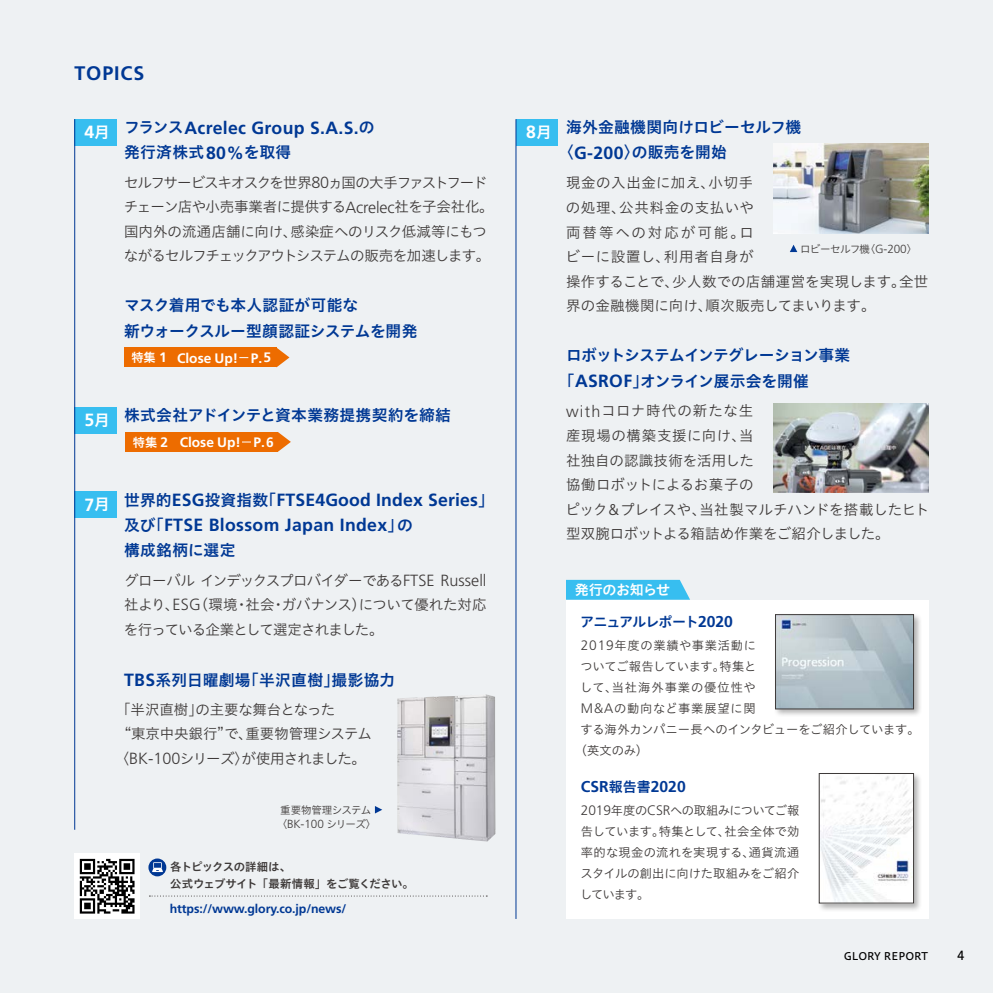
<style>
.page{position:relative;width:993px;height:993px;background:#fff}
.page>*{position:absolute;margin:0;border:0;box-sizing:border-box;transform-origin:0 0}
.t1{font:700 19.6px "Frutiger";letter-spacing:.045em;color:#003894}
.t2{font:700 17.68px/25.4px "Frutiger";letter-spacing:.02em;color:#003894}
.t3{font:15.75px/25.4px "Hiragino UD Sans Std N W6";letter-spacing:-.01em;color:#003894}
.t4{font:15.75px "Hiragino UD Sans Std N W6";letter-spacing:.02em;color:#003894}
.t5{font:15.75px/25.4px "Hiragino UD Sans Std N W6";letter-spacing:-.05em;color:#003894}
.t6{font:700 15.75px "Frutiger";color:#003894}
.t7{font:14.35px/24.7px "Hiragino UD Sans Std N W3";letter-spacing:-.01em;color:#3e3a39;text-align:justify}
.t8{font:14.35px/24.5px "Hiragino UD Sans Std N W3";letter-spacing:-.05em;color:#3e3a39}
.t9{font:14.35px/24.7px "Hiragino UD Sans Std N W3";letter-spacing:.035em;color:#3e3a39}
.t10{font:14.35px "Hiragino UD Sans Std N W3";letter-spacing:-.06em;color:#3e3a39}
.t11{font:14px "Hiragino UD Sans Std N W6";letter-spacing:-.06em;color:#003894}
.t12{font:14px "Hiragino UD Sans Std N W6";letter-spacing:-.03em;color:#fff}
.t13{font:700 13.65px "Frutiger";color:#fff}
.t14{font:700 12.42px "Frutiger";letter-spacing:-.01em;color:#003894}
.t15{font:12.25px/21px "Hiragino UD Sans Std N W3";letter-spacing:.01em;color:#3e3a39;text-align:justify}
.t16{font:12.25px "Hiragino UD Sans Std N W3";letter-spacing:-.015em;color:#3e3a39}
.t17{font:12.25px "Hiragino UD Sans Std N W3";letter-spacing:.055em;color:#3e3a39}
.t18{font:12.25px "Hiragino UD Sans Std N W3";letter-spacing:-.025em;color:#3e3a39}
.t19{font:12.25px "Hiragino UD Sans Std N W3";letter-spacing:.08em;color:#3e3a39}
.t20{font:12.25px "Hiragino UD Sans Std N W3";letter-spacing:.06em;color:#3e3a39}
.t21{font:12.25px "Hiragino UD Sans Std N W5";color:#000}
.t22{font:11.38px/17.2px "Hiragino UD Sans Std N W6";letter-spacing:-.045em;color:#3e3a39}
.t23{font:10.5px/14px "Hiragino UD Sans Std N W3";letter-spacing:-.065em;color:#3e3a39;text-align:center}
.t24{font:10.5px "Hiragino UD Sans Std N W5";color:#000}
.s1{color:#fff}
.s2{font-family:"Hiragino UD Sans Std N W6";font-weight:400;font-size:15.75px}
.s3{font-family:"Frutiger";font-weight:700;font-size:17.68px}
.s4{font-family:"Frutiger";font-weight:300;font-size:16.1px}
.s5{font-family:"Hiragino UD Sans Std N W6";font-weight:400;font-size:12.25px}
.s6{font-family:"Frutiger";font-weight:700;font-size:17.68px;color:#fff}
.s7{font-family:"Frutiger";font-weight:300;font-size:11.72px}
.s8{font-family:"Frutiger";font-weight:700;font-size:15.75px}
.s9{font-family:"Frutiger";font-weight:300;font-size:13.65px}
.s10{font-family:"Hiragino UD Sans Std N W6";font-weight:400;font-size:14px}
</style>
<div class="page">
<div style="left:0;top:0;width:992px;height:992px;background:#eef1f3"></div>
<img style="left:397px;top:694px;width:98px;height:147px">
<svg style="left:148px;top:858px;width:18px;height:18px"></svg>
<svg style="left:152px;top:862px;width:11px;height:9px"></svg>
<svg style="left:149px;top:895px;width:338px;height:1px"></svg>
<div style="left:74px;top:853px;width:66px;height:65px;background:#fff"></div>
<svg style="left:80px;top:858px;width:54px;height:55px"></svg>
<div style="left:515px;top:119px;width:42px;height:27px;background:#37bef0"></div>
<div style="left:74px;top:119px;width:42px;height:26px;background:#37bef0"></div>
<div style="left:74px;top:407px;width:42px;height:26px;background:#37bef0"></div>
<div style="left:74px;top:491px;width:42px;height:26px;background:#37bef0"></div>
<hr style="left:515px;top:119px;width:1px;height:799px;background:#003894">
<div style="left:125px;top:432px;width:153px;height:19px;background:#ed6c00"></div>
<svg style="left:278px;top:432px;width:13px;height:19px"></svg>
<div style="left:566px;top:599px;width:362px;height:319px;background:#fff"></div>
<svg style="left:566px;top:579px;width:124px;height:20px;background:#46c2f0"></svg>
<div style="left:817px;top:771px;width:105px;height:140px;background:#000;opacity:.3"></div>
<img style="left:820px;top:775px;width:91px;height:125px">
<div style="left:818px;top:773px;width:95px;height:129px;border:1px solid #3e3a39"></div>
<div style="left:124px;top:347px;width:152px;height:20px;background:#ed6c00"></div>
<svg style="left:276px;top:347px;width:13px;height:20px"></svg>
<hr style="left:74px;top:119px;width:1px;height:710px;background:#003894">
<svg style="left:790px;top:244px;width:7px;height:8px"></svg>
<svg style="left:375px;top:806px;width:7px;height:7px"></svg>
<img style="left:773px;top:144px;width:155px;height:89px">
<img style="left:773px;top:403px;width:155px;height:89px">
<div style="left:773px;top:612px;width:148px;height:105px;background:#000;opacity:.3"></div>
<img style="left:777px;top:616px;width:134px;height:90px">
<div style="left:775px;top:614px;width:138px;height:94px;border:1px solid #3e3a39"></div>
<h1 class="t1" style="left:74px;top:62px;width:71px">TOPICS</h1>
<p class="t2" style="left:84px;top:114px;width:291px"><span class="s1">4</span><sub>月</sub> <span class="s2">フランス</span>Acrelec Group S.A.S.<span class="s2">の</span></p>
<p class="t4" style="left:124px;top:140px;width:169px">発行済株式<span class="s3">80%</span>を取得</p>
<p class="t8" style="left:124px;top:169px;width:371px">セルフサービスキオスクを世界<span class="s4">80</span>ヵ国の大手ファストフードチェーン店や小売事業者に提供する<span class="s4">Acrelec</span>社を子会社化。国内外の流通店舗に向け、感染症へのリスク低減等にもつながるセルフチェックアウトシステムの販売を加速します。</p>
<p class="t3" style="left:124px;top:292px;width:295px">マスク着用でも本人認証が可能な<br>新ウォークスルー型顔認証システムを開発</p>
<p class="t13" style="left:131px;top:349px;width:141px"><span class="s5">特集</span> 1 Close Up! P.5</p>
<p class="t4" style="left:84px;top:403px;width:368px"><span class="s6">5</span><span class="s1">月</span> 株式会社アドインテと資本業務提携契約を締結</p>
<p class="t13" style="left:133px;top:434px;width:142px"><span class="s5">特集</span> 2 Close Up! P.6</p>
<p class="t2" style="left:124px;top:487px;width:371px;text-indent:-40px"><span class="s1">7</span><sub>月</sub> <span class="s2">世界的</span>ESG<span class="s2">投資指数「</span>FTSE4Good Index Series<span class="s2">」及び「</span>FTSE Blossom Japan Index<span class="s2">」の</span></p>
<p class="t4" style="left:124px;top:538px;width:113px">構成銘柄に選定</p>
<p class="t7" style="left:124px;top:567px;width:364px">グローバルインデックスプロバイダーである<span class="s4">FTSE Russell</span>社より、<span class="s4">ESG</span>（環境・社会・ガバナンス）について優れた対応を行っている企業として選定されました。</p>
<p class="t4" style="left:124px;top:667px;width:272px"><span class="s3">TBS</span>系列日曜劇場「半沢直樹」撮影協力</p>
<p class="t7" style="left:116px;top:696px;width:220px">「半沢直樹」の主要な舞台となった</p>
<p class="t7" style="left:124px;top:720px;width:249px">“東京中央銀行”で、重要物管理システム</p>
<p class="t10" style="left:115px;top:747px;width:253px">〈<span class="s4">BK-100</span>シリーズ〉が使用されました。</p>
<p class="t23" style="left:276px;top:802px;width:101px">重要物管理システム〈<span class="s7">BK-100</span> シリーズ〉</p>
<p class="t22" style="left:170px;top:856px;width:245px">各トピックスの詳細は、<br>公式ウェブサイト「最新情報」をご覧ください。</p>
<p class="t14" style="left:170px;top:900px;width:178px">https://www.glory.co.jp/news/</p>
<p class="t3" style="left:558px;top:113px;width:244px;text-indent:-32px"><span class="s6">8</span><span class="s1">月</span> 海外金融機関向けロビーセルフ機〈<span class="s3">G-200</span>〉の販売を開始</p>
<p class="t9" style="left:565px;top:169px;width:364px">現金の入出金に加え、小切手<br>の処理、公共料金の支払いや<br>両替等への対応が可能。ロ<br>ビーに設置し、利用者自身が<br>操作することで、少人数での店舗運営を実現します。全世界の金融機関に向け、順次販売してまいります。</p>
<p class="t5" style="left:558px;top:342px;width:293px;text-indent:7px">ロボットシステムインテグレーション事業「<span class="s3">ASROF</span>」オンライン展示会を開催</p>
<p class="t7" style="left:565px;top:397px;width:365px;text-align:left"><span class="s4">with</span>コロナ時代の新たな生<br>産現場の構築支援に向け、当<br>社独自の認識技術を活用した<br>協働ロボットによるお菓子の<br>ピック＆プレイスや、当社製マルチハンドを搭載したヒト型双腕ロボットよる箱詰め作業をご紹介しました。</p>
<p class="t23" style="left:799px;top:241px;width:118px">ロビーセルフ機〈<span class="s7">G-200</span>〉</p>
<p class="t12" style="left:574px;top:579px;width:97px">発行のお知らせ</p>
<p class="t11" style="left:580px;top:610px;width:154px">アニュアルレポート<span class="s8">2020</span></p>
<p class="t17" style="left:580px;top:635px;width:176px"><span class="s9">2019</span>年度の業績や事業活動に</p>
<p class="t18" style="left:580px;top:656px;width:177px">ついてご報告しています。特集と</p>
<p class="t19" style="left:580px;top:677px;width:177px">して、当社海外事業の優位性や</p>
<p class="t20" style="left:580px;top:698px;width:176px"><span class="s9">M&amp;A</span>の動向など事業展望に関</p>
<p class="t16" style="left:580px;top:719px;width:340px">する海外カンパニー長へのインタビューをご紹介しています。</p>
<p class="t15" style="left:574px;top:739px;width:75px">（英文のみ）</p>
<p class="t6" style="left:580px;top:776px;width:106px">CSR<span class="s10">報告書</span>2020</p>
<p class="t15" style="left:580px;top:798px;width:220px"><span class="s9">2019</span>年度の<span class="s9">CSR</span>への取組みについてご報告しています。特集として、社会全体で効率的な現金の流れを実現する、通貨流通スタイルの創出に向けた取組みをご紹介しています。</p>
<p class="t24" style="left:843px;top:947px;width:86px">GLORY REPORT</p>
<p class="t21" style="left:956px;top:946px;width:9px">4</p>
</div>
